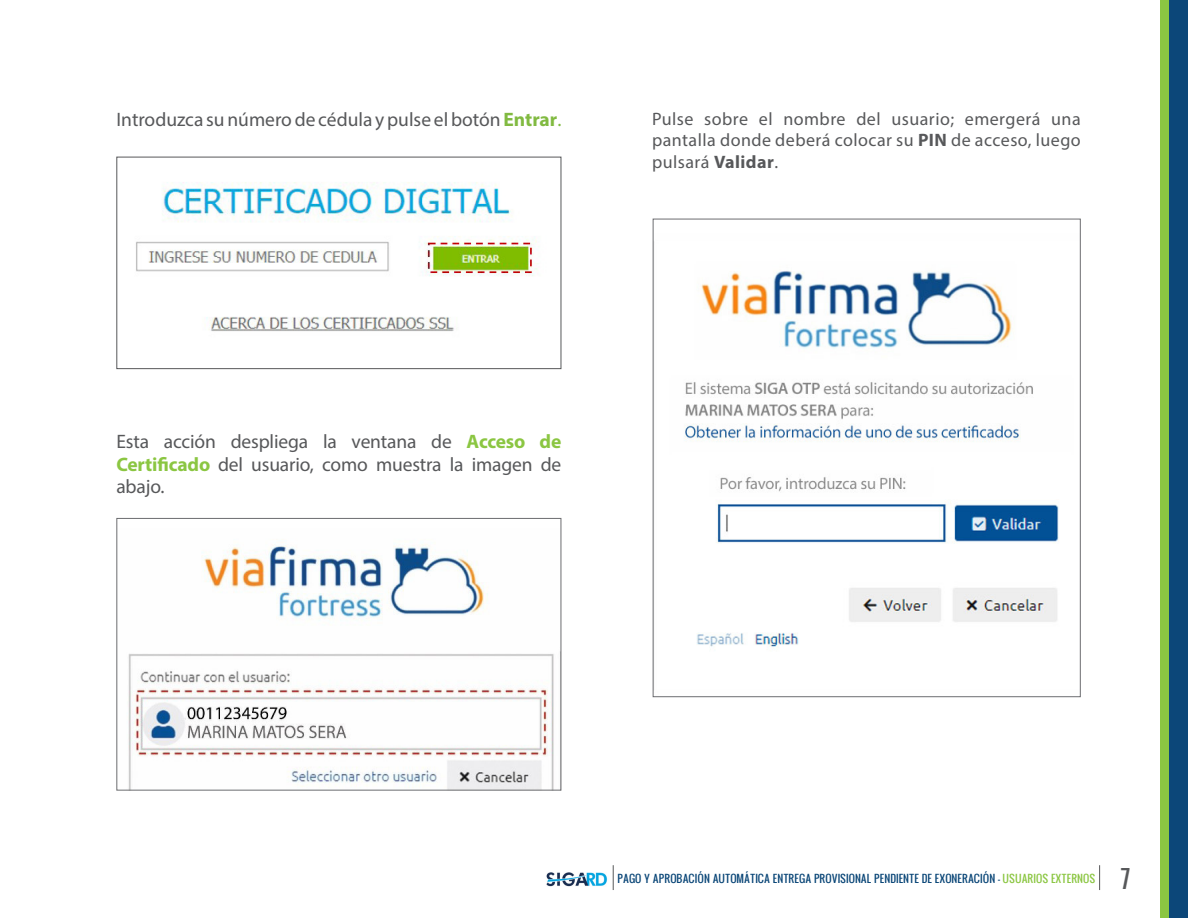
<style>
.page{position:relative;width:1188px;height:918px;background:#fff}
.page>*{position:absolute;margin:0;border:0;box-sizing:border-box;transform-origin:0 0}
.t1{font:24px "Oswald";color:#57585a}
.t2{font:19.5px/22.5px "Myriad Pro";letter-spacing:-.01em;color:#57585a;text-align:justify}
.t3{font:18px/21.6px "Myriad Pro";letter-spacing:.025em;color:#57585a;text-align:justify}
.t4{font:10.5px "Oswald";color:#0a4677}
.s1{font-weight:700;color:#81ba41}
.s2{color:#81ba41}
.s3{font-weight:700}
.s4{font-weight:700;color:#8bc642}
.s5{color:#8bc642}
</style>
<div class="page">
<div style="left:1160px;top:0;width:28px;height:918px;background:#8bc642"></div>
<div style="left:1169px;top:0;width:19px;height:918px;background:#0c4779"></div>
<svg style="left:1099px;top:865px;width:1px;height:25px"></svg>
<svg style="left:613px;top:865px;width:1px;height:25px"></svg>
<img style="left:546px;top:872px;width:62px;height:15px">
<img style="left:136px;top:182px;width:403px;height:149px">
<div style="left:116px;top:157px;width:445px;height:212px;border:1px solid #57585a"></div>
<img style="left:684px;top:271px;width:375px;height:377px">
<img style="left:128px;top:544px;width:426px;height:245px">
<div style="left:116px;top:518px;width:445px;height:273px;border:1px solid #6c6d70"></div>
<p class="t2" style="left:116px;top:108px;width:446px">Introduzca su número de cédula y pulse el botón <span class="s1">Entrar</span><span class="s2">.</span></p>
<p class="t3" style="left:652px;top:107px;width:430px">Pulse sobre el nombre del usuario; emergerá una pantalla donde deberá colocar su <span class="s3">PIN</span> de acceso, luego pulsará <span class="s3">Validar</span>.</p>
<p class="t2" style="left:116px;top:430px;width:446px">Esta acción despliega la ventana de <span class="s4">Acceso de Certificado</span> del usuario, como muestra la imagen de abajo.</p>
<p class="t4" style="left:618px;top:871px;width:479px">PAGO Y APROBACIÓN AUTOMÁTICA ENTREGA PROVISIONAL PENDIENTE DE EXONERACIÓN - <span class="s5">USUARIOS EXTERNOS</span></p>
<p class="t1" style="left:1121px;top:860px;width:11px">7</p>
</div>
